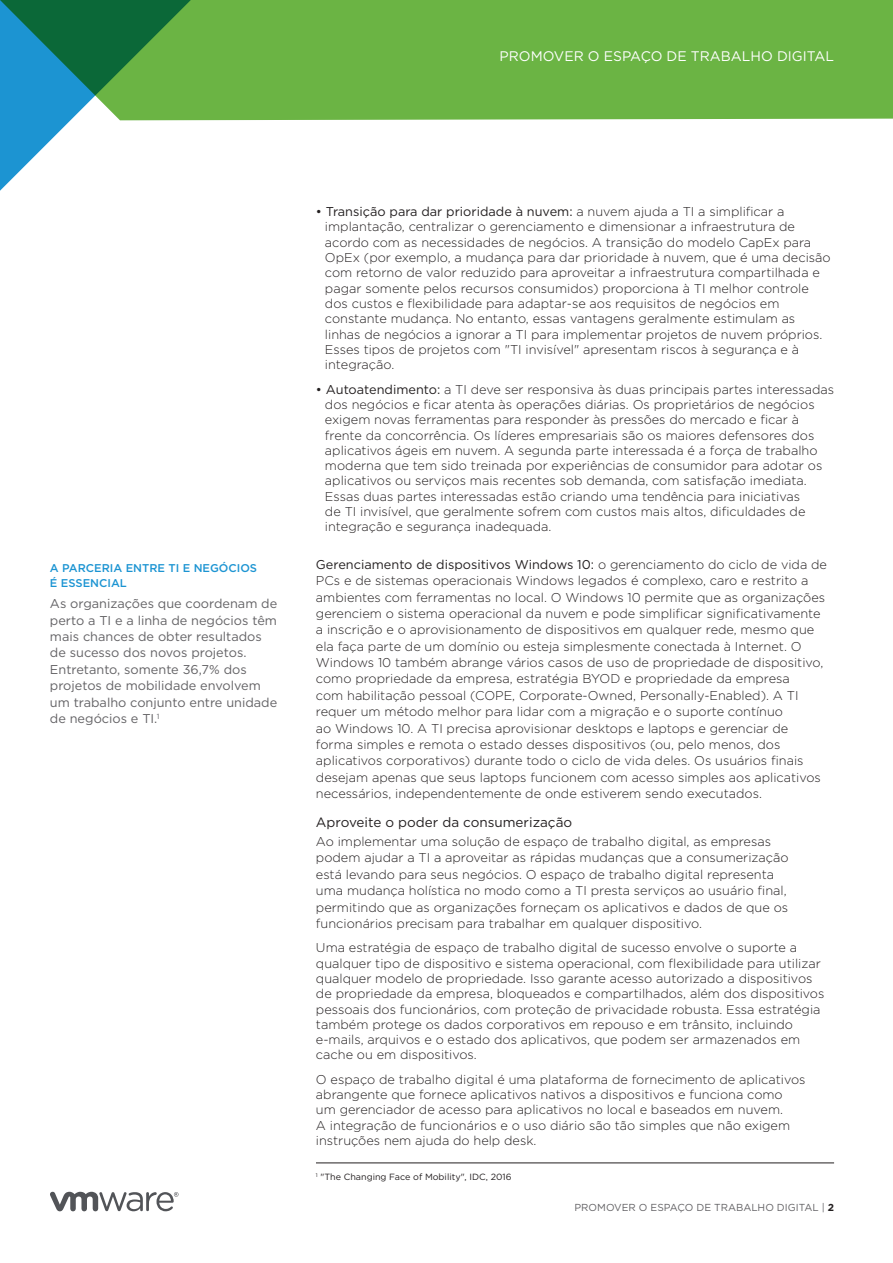
<style>
.page{position:relative;width:893px;height:1263px;background:#fff}
.page>*{position:absolute;margin:0;border:0;box-sizing:border-box;transform-origin:0 0}
.Paragraph_Style1{font:13.8px "Gotham";color:#fff}
.Paragraph_Style3{font:13.5px "Gotham";color:#231f20}
.Paragraph_Style12{font:300 12.75px/16.4px "Gotham";color:#231f20}
.Paragraph_Style10{font:300 12.75px/15.3px "Gotham";color:#231f20}
.Paragraph_Style11{font:300 12.75px/15.3px "Gotham";color:#231f20}
.Paragraph_Style14{font:300 12.75px/15.3px "Gotham";color:#231f20}
.Paragraph_Style13{font:300 12.75px/16.4px "Gotham";color:#231f20}
.Paragraph_Style15{font:300 12.75px/15.3px "Gotham";color:#231f20}
.Paragraph_Style9{font:12.75px/16.4px "Gotham";color:#636265}
.Paragraph_Style3-2{font:500 11.25px/15px "Gotham";color:#1c94d2}
.Paragraph_Style1-2{font:10.2px "Gotham";color:#636265}
.Paragraph_Style1-3{font:9px "Gotham";color:#231f20}
.s1{font-weight:400}
.s2{font-weight:700;color:#231f20}
</style>
<div class="page">
<hr style="left:316px;top:1163px;width:518px;height:1px;background:#231f20">
<div style="left:204px;top:0;width:689px;height:120px;background:#6bb444"></div>
<svg style="left:0;top:0;width:204px;height:191px"></svg>
<svg style="left:50px;top:1192px;width:128px;height:19px"></svg>
<p class="Paragraph_Style1" style="left:500px;top:47px;width:336px">PROMOVER O ESPAÇO DE TRABALHO DIGITAL</p>
<p class="Paragraph_Style3-2" style="left:50px;top:560px;width:209px">A PARCERIA ENTRE TI E NEGÓCIOS<br>É ESSENCIAL</p>
<p class="Paragraph_Style9" style="left:50px;top:595px;width:229px">As organizações que coordenam de perto a TI e a linha de negócios têm mais chances de obter resultados de sucesso dos novos projetos.<br>Entretanto, somente 36,7% dos projetos de mobilidade envolvem um trabalho conjunto entre unidade de negócios e TI.<sup>1</sup></p>
<p class="Paragraph_Style10" style="left:325px;top:204px;width:507px;text-indent:-9px"><span class="s1">• Transição para dar prioridade à nuvem:</span> a nuvem ajuda a TI a simplificar a implantação, centralizar o gerenciamento e dimensionar a infraestrutura de acordo com as necessidades de negócios. A transição do modelo CapEx para OpEx (por exemplo, a mudança para dar prioridade à nuvem, que é uma decisão com retorno de valor reduzido para aproveitar a infraestrutura compartilhada e pagar somente pelos recursos consumidos) proporciona à TI melhor controle dos custos e flexibilidade para adaptar-se aos requisitos de negócios em constante mudança. No entanto, essas vantagens geralmente estimulam as linhas de negócios a ignorar a TI para implementar projetos de nuvem próprios.<br>Esses tipos de projetos com "TI invisível" apresentam riscos à segurança e à integração.</p>
<p class="Paragraph_Style11" style="left:325px;top:381px;width:511px;text-indent:-9px"><span class="s1">• Autoatendimento:</span> a TI deve ser responsiva às duas principais partes interessadas dos negócios e ficar atenta às operações diárias. Os proprietários de negócios exigem novas ferramentas para responder às pressões do mercado e ficar à frente da concorrência. Os líderes empresariais são os maiores defensores dos aplicativos ágeis em nuvem. A segunda parte interessada é a força de trabalho moderna que tem sido treinada por experiências de consumidor para adotar os aplicativos ou serviços mais recentes sob demanda, com satisfação imediata.<br>Essas duas partes interessadas estão criando uma tendência para iniciativas<br>de TI invisível, que geralmente sofrem com custos mais altos, dificuldades de integração e segurança inadequada.</p>
<p class="Paragraph_Style12" style="left:316px;top:556px;width:512px"><span class="s1">Gerenciamento de dispositivos Windows 10:</span> o gerenciamento do ciclo de vida de PCs e de sistemas operacionais Windows legados é complexo, caro e restrito a ambientes com ferramentas no local. O Windows 10 permite que as organizações gerenciem o sistema operacional da nuvem e pode simplificar significativamente a inscrição e o aprovisionamento de dispositivos em qualquer rede, mesmo que ela faça parte de um domínio ou esteja simplesmente conectada à Internet. O Windows 10 também abrange vários casos de uso de propriedade de dispositivo, como propriedade da empresa, estratégia BYOD e propriedade da empresa<br>com habilitação pessoal (COPE, Corporate-Owned, Personally-Enabled). A TI requer um método melhor para lidar com a migração e o suporte contínuo<br>ao Windows 10. A TI precisa aprovisionar desktops e laptops e gerenciar de forma simples e remota o estado desses dispositivos (ou, pelo menos, dos aplicativos corporativos) durante todo o ciclo de vida deles. Os usuários finais desejam apenas que seus laptops funcionem com acesso simples aos aplicativos necessários, independentemente de onde estiverem sendo executados.</p>
<p class="Paragraph_Style3" style="left:316px;top:813px;width:258px">Aproveite o poder da consumerização</p>
<p class="Paragraph_Style13" style="left:316px;top:833px;width:474px">Ao implementar uma solução de espaço de trabalho digital, as empresas podem ajudar a TI a aproveitar as rápidas mudanças que a consumerização está levando para seus negócios. O espaço de trabalho digital representa uma mudança holística no modo como a TI presta serviços ao usuário final, permitindo que as organizações forneçam os aplicativos e dados de que os funcionários precisam para trabalhar em qualquer dispositivo.</p>
<p class="Paragraph_Style14" style="left:316px;top:940px;width:510px">Uma estratégia de espaço de trabalho digital de sucesso envolve o suporte a qualquer tipo de dispositivo e sistema operacional, com flexibilidade para utilizar qualquer modelo de propriedade. Isso garante acesso autorizado a dispositivos de propriedade da empresa, bloqueados e compartilhados, além dos dispositivos pessoais dos funcionários, com proteção de privacidade robusta. Essa estratégia também protege os dados corporativos em repouso e em trânsito, incluindo e-mails, arquivos e o estado dos aplicativos, que podem ser armazenados em cache ou em dispositivos.</p>
<p class="Paragraph_Style15" style="left:316px;top:1071px;width:491px">O espaço de trabalho digital é uma plataforma de fornecimento de aplicativos abrangente que fornece aplicativos nativos a dispositivos e funciona como um gerenciador de acesso para aplicativos no local e baseados em nuvem.<br>A integração de funcionários e o uso diário são tão simples que não exigem instruções nem ajuda do help desk.</p>
<p class="Paragraph_Style1-3" style="left:316px;top:1171px;width:197px"><sup>1</sup> "The Changing Face of Mobility", IDC, 2016</p>
<p class="Paragraph_Style1-2" style="left:575px;top:1200px;width:261px">PROMOVER O ESPAÇO DE TRABALHO DIGITAL | <span class="s2">2</span></p>
</div>
